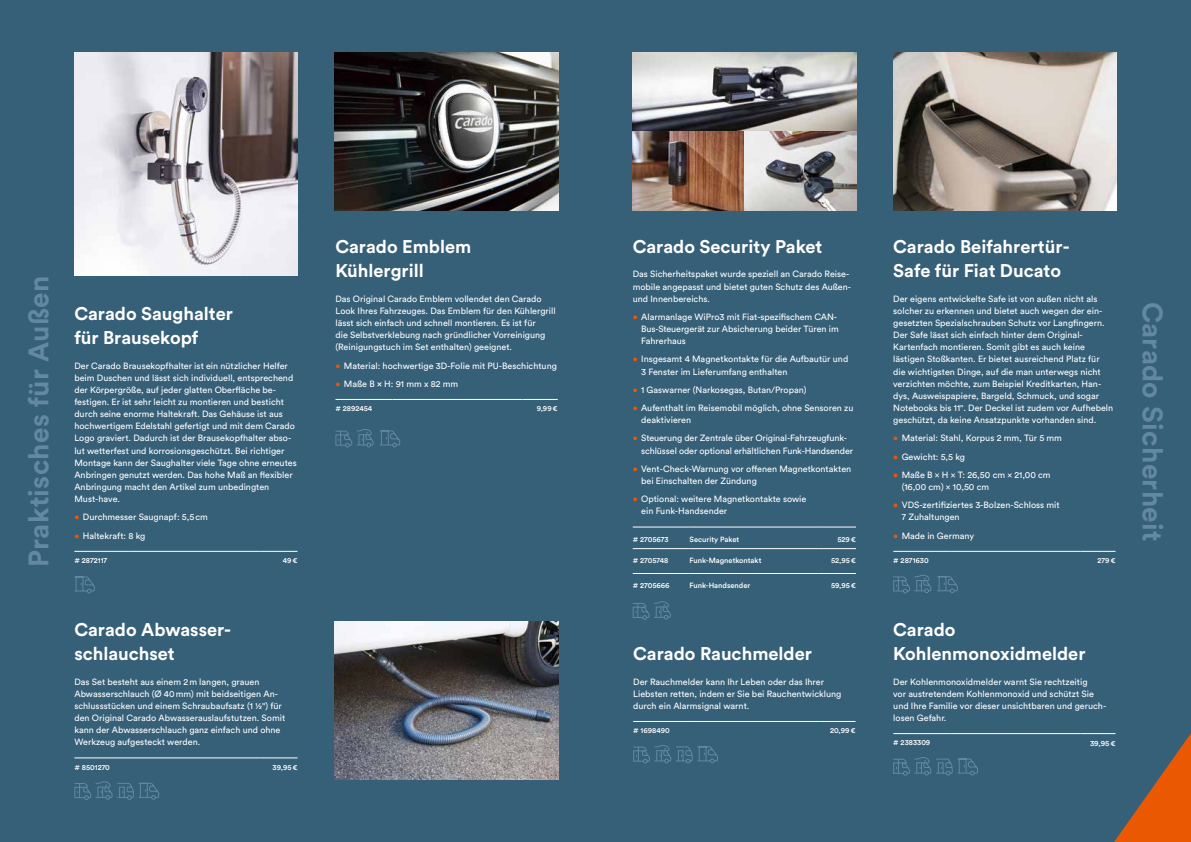
<style>
.page{position:relative;width:1191px;height:842px;background:#365f78}
.page>*{position:absolute;margin:0;border:0;box-sizing:border-box;transform-origin:0 0}
.t1{font:700 28px "Circular Std";letter-spacing:.01em;color:#6388a3}
.t2{font:700 18.2px/24.3px "Circular Std";color:#fff}
.t3{font:9px/12.2px "Circular Std";color:#fff}
.t4{font:500 7.7px "Circular Std";color:#fff}
.t5{font:500 7.5px "Circular Std";color:#fff}
.s1{color:#ea5901}
.s2{font-weight:500}
.s3{font-size:7.5px}
</style>
<div class="page">
<svg style="left:1114px;top:733px;width:77px;height:109px"></svg>
<hr style="left:893px;top:551px;width:57px;height:1px;background:#fff">
<hr style="left:950px;top:551px;width:130px;height:1px;background:#fff">
<hr style="left:1080px;top:551px;width:35px;height:1px;background:#fff">
<svg style="left:893px;top:575px;width:65px;height:19px"></svg>
<hr style="left:335px;top:399px;width:57px;height:1px;background:#fff">
<hr style="left:392px;top:399px;width:130px;height:1px;background:#fff">
<hr style="left:522px;top:399px;width:36px;height:1px;background:#fff">
<svg style="left:335px;top:429px;width:65px;height:19px"></svg>
<hr style="left:893px;top:733px;width:57px;height:1px;background:#fff">
<hr style="left:950px;top:733px;width:130px;height:1px;background:#fff">
<hr style="left:1080px;top:733px;width:35px;height:1px;background:#fff">
<svg style="left:893px;top:757px;width:85px;height:19px"></svg>
<hr style="left:633px;top:721px;width:57px;height:1px;background:#fff">
<hr style="left:690px;top:721px;width:130px;height:1px;background:#fff">
<hr style="left:820px;top:721px;width:35px;height:1px;background:#fff">
<svg style="left:633px;top:745px;width:85px;height:19px"></svg>
<hr style="left:632px;top:526px;width:57px;height:1px;background:#fff">
<hr style="left:689px;top:526px;width:130px;height:1px;background:#fff">
<hr style="left:819px;top:526px;width:37px;height:1px;background:#fff">
<hr style="left:632px;top:548px;width:57px;height:1px;background:#fff">
<hr style="left:689px;top:548px;width:130px;height:1px;background:#fff">
<hr style="left:819px;top:548px;width:37px;height:1px;background:#fff">
<hr style="left:632px;top:573px;width:57px;height:1px;background:#fff">
<hr style="left:689px;top:573px;width:130px;height:1px;background:#fff">
<hr style="left:819px;top:573px;width:37px;height:1px;background:#fff">
<svg style="left:632px;top:601px;width:39px;height:19px"></svg>
<hr style="left:74px;top:551px;width:56px;height:1px;background:#fff">
<hr style="left:130px;top:551px;width:130px;height:1px;background:#fff">
<hr style="left:260px;top:551px;width:37px;height:1px;background:#fff">
<svg style="left:74px;top:576px;width:21px;height:17px"></svg>
<hr style="left:74px;top:757px;width:56px;height:1px;background:#fff">
<hr style="left:130px;top:757px;width:130px;height:1px;background:#fff">
<hr style="left:260px;top:757px;width:37px;height:1px;background:#fff">
<svg style="left:74px;top:781px;width:85px;height:19px"></svg>
<img style="left:74px;top:53px;width:224px;height:222px">
<img style="left:335px;top:53px;width:223px;height:157px">
<img style="left:632px;top:53px;width:224px;height:157px">
<img style="left:893px;top:53px;width:223px;height:157px">
<img style="left:335px;top:621px;width:223px;height:158px">
<h1 class="t1" style="left:21px;top:567px;width:292px;rotate:-90deg">Praktisches für Außen</h1>
<h2 class="t2" style="left:74px;top:301px;width:160px">Carado Saughalter für Brausekopf</h2>
<p class="t3" style="left:74px;top:359px;width:224px">Der Carado Brausekopfhalter ist ein nützlicher Helfer beim Duschen und lässt sich individuell, entsprechend der Körpergröße, auf jeder glatten Oberfläche be&shy;festigen. Er ist sehr leicht zu montieren und besticht durch seine enorme Haltekraft. Das Gehäuse ist aus hochwertigem Edelstahl gefertigt und mit dem Carado Logo graviert. Dadurch ist der Brausekopfhalter abso&shy;lut wetterfest und korrosionsgeschützt. Bei richtiger Montage kann der Saughalter viele Tage ohne erneutes Anbringen genutzt werden. Das hohe Maß an flexibler Anbringung macht den Artikel zum unbedingten Must-have.</p>
<p class="t3" style="left:74px;top:511px;width:135px"><span class="s1">•</span> Durchmesser Saugnapf: 5,5cm</p>
<p class="t3" style="left:74px;top:529px;width:72px"><span class="s1">•</span> Haltekraft: 8 kg</p>
<p class="t5" style="left:74px;top:556px;width:34px"># 2872117</p>
<p class="t5" style="left:283px;top:556px;width:16px">49€</p>
<h2 class="t2" style="left:74px;top:617px;width:158px">Carado Abwasser&shy;schlauchset</h2>
<p class="t3" style="left:74px;top:675px;width:212px">Das Set besteht aus einem 2m langen, grauen Abwasserschlauch (Ø 40mm) mit beidseitigen An&shy;schlussstücken und einem Schraubaufsatz (1 ½") für den Original Carado Abwasserauslaufstutzen. Somit kann der Abwasserschlauch ganz einfach und ohne Werkzeug aufgesteckt werden.</p>
<p class="t5" style="left:74px;top:762px;width:37px"># 8501270</p>
<p class="t5" style="left:272px;top:762px;width:26px">39,95€</p>
<h2 class="t2" style="left:335px;top:234px;width:137px">Carado Emblem<br>Kühlergrill</h2>
<p class="t3" style="left:335px;top:292px;width:222px">Das Original Carado Emblem vollendet den Carado Look Ihres Fahrzeuges. Das Emblem für den Kühlergrill lässt sich einfach und schnell montieren. Es ist für<br>die Selbstverklebung nach gründlicher Vorreinigung (Reinigungstuch im Set enthalten) geeignet.</p>
<p class="t3" style="left:335px;top:359px;width:223px"><span class="s1">•</span> Material: hochwertige 3D-Folie mit PU-Beschichtung</p>
<p class="t3" style="left:335px;top:377px;width:124px"><span class="s1">•</span> Maße B <span class="s2">×</span> H: 91 mm x 82 mm</p>
<p class="t5" style="left:335px;top:404px;width:38px"># 2892454</p>
<p class="t5" style="left:536px;top:404px;width:23px">9,99€</p>
<h2 class="t2" style="left:632px;top:234px;width:191px">Carado Security Paket</h2>
<p class="t3" style="left:632px;top:268px;width:220px">Das Sicherheitspaket wurde speziell an Carado Reise&shy;mobile angepasst und bietet guten Schutz des Außen&shy;und Innenbereichs.</p>
<p class="t3" style="left:641px;top:311px;width:199px;text-indent:-9px"><span class="s1">•</span> Alarmanlage WiPro3 mit Fiat-spezifischem CAN-<br>Bus-Steuergerät zur Absicherung beider Türen im<br>Fahrerhaus</p>
<p class="t3" style="left:641px;top:353px;width:209px;text-indent:-9px"><span class="s1">•</span> Insgesamt 4 Magnetkontakte für die Aufbautür und<br>3 Fenster im Lieferumfang enthalten</p>
<p class="t3" style="left:632px;top:383px;width:175px"><span class="s1">•</span> 1 Gaswarner (Narkosegas, Butan/Propan)</p>
<p class="t3" style="left:641px;top:402px;width:214px;text-indent:-9px"><span class="s1">•</span> Aufenthalt im Reisemobil möglich, ohne Sensoren zu deaktivieren</p>
<p class="t3" style="left:641px;top:432px;width:213px;text-indent:-9px"><span class="s1">•</span> Steuerung der Zentrale über Original-Fahrzeugfunk&shy;schlüssel oder optional erhältlichen Funk-Handsender</p>
<p class="t3" style="left:641px;top:462px;width:212px;text-indent:-9px"><span class="s1">•</span> Vent-Check-Warnung vor offenen Magnetkontakten bei Einschalten der Zündung</p>
<p class="t3" style="left:641px;top:493px;width:167px;text-indent:-9px"><span class="s1">•</span> Optional: weitere Magnetkontakte sowie ein Funk-Handsender</p>
<p class="t5" style="left:632px;top:534px;width:38px"># 2705673</p>
<p class="t5" style="left:689px;top:534px;width:51px">Security Paket</p>
<p class="t5" style="left:837px;top:534px;width:20px">529€</p>
<p class="t5" style="left:632px;top:556px;width:37px"># 2705748</p>
<p class="t5" style="left:689px;top:556px;width:73px">Funk-Magnetkontakt</p>
<p class="t5" style="left:831px;top:556px;width:26px">52,95€</p>
<p class="t5" style="left:632px;top:581px;width:38px"># 2705666</p>
<p class="t5" style="left:689px;top:581px;width:62px">Funk-Handsender</p>
<p class="t5" style="left:831px;top:581px;width:26px">59,95€</p>
<h2 class="t2" style="left:633px;top:641px;width:180px">Carado Rauchmelder</h2>
<p class="t3" style="left:633px;top:675px;width:210px">Der Rauchmelder kann Ihr Leben oder das Ihrer<br>Liebsten retten, indem er Sie bei Rauchentwicklung durch ein Alarmsignal warnt.</p>
<p class="t5" style="left:633px;top:726px;width:38px"># 1698490</p>
<p class="t5" style="left:830px;top:726px;width:27px">20,99€</p>
<h2 class="t2" style="left:893px;top:234px;width:178px">Carado Beifahrertür-<br>Safe für Fiat Ducato</h2>
<p class="t3" style="left:893px;top:292px;width:221px">Der eigens entwickelte Safe ist von außen nicht als solcher zu erkennen und bietet auch wegen der ein&shy;gesetzten Spezialschrauben Schutz vor Langfingern.<br>Der Safe lässt sich einfach hinter dem Original-Kartenfach montieren. Somit gibt es auch keine lästigen Stoßkanten. Er bietet ausreichend Platz für die wichtigsten Dinge, auf die man unterwegs nicht verzichten möchte, zum Beispiel Kreditkarten, Han&shy;dys, Ausweispapiere, Bargeld, Schmuck, und sogar Notebooks bis 11". Der Deckel ist zudem vor Aufhebeln geschützt, da keine Ansatzpunkte vorhanden sind.</p>
<p class="t3" style="left:893px;top:432px;width:170px"><span class="s1">•</span> Material: Stahl, Korpus 2 mm, Tür 5 mm</p>
<p class="t3" style="left:893px;top:450px;width:73px"><span class="s1">•</span> Gewicht: 5,5 kg</p>
<p class="t3" style="left:901px;top:469px;width:150px;text-indent:-9px"><span class="s1">•</span> Maße B × H × T: 26,50 cm × 21,00 cm (16,00 cm) × 10,50 cm</p>
<p class="t3" style="left:901px;top:499px;width:159px;text-indent:-9px"><span class="s1">•</span> VDS-zertifiziertes 3-Bolzen-Schloss mit<br>7 Zuhaltungen</p>
<p class="t3" style="left:893px;top:529px;width:82px"><span class="s1">•</span> Made in Germany</p>
<p class="t5" style="left:893px;top:556px;width:37px"># 2871630</p>
<p class="t5" style="left:1097px;top:556px;width:20px">279€</p>
<h2 class="t2" style="left:893px;top:617px;width:194px">Carado<br>Kohlenmonoxidmelder</h2>
<p class="t3" style="left:893px;top:675px;width:214px">Der Kohlenmonoxidmelder warnt Sie rechtzeitig<br>vor austretendem Kohlenmonoxid und schützt Sie und Ihre Familie vor dieser unsichtbaren und geruch&shy;losen Gefahr.</p>
<p class="t5" style="left:893px;top:738px;width:39px"># 2383309</p>
<p class="t4" style="left:1090px;top:738px;width:27px">39,95<span class="s3">€</span></p>
<h1 class="t1" style="left:1170px;top:302px;width:241px;rotate:90deg">Carado Sicherheit</h1>
</div>
